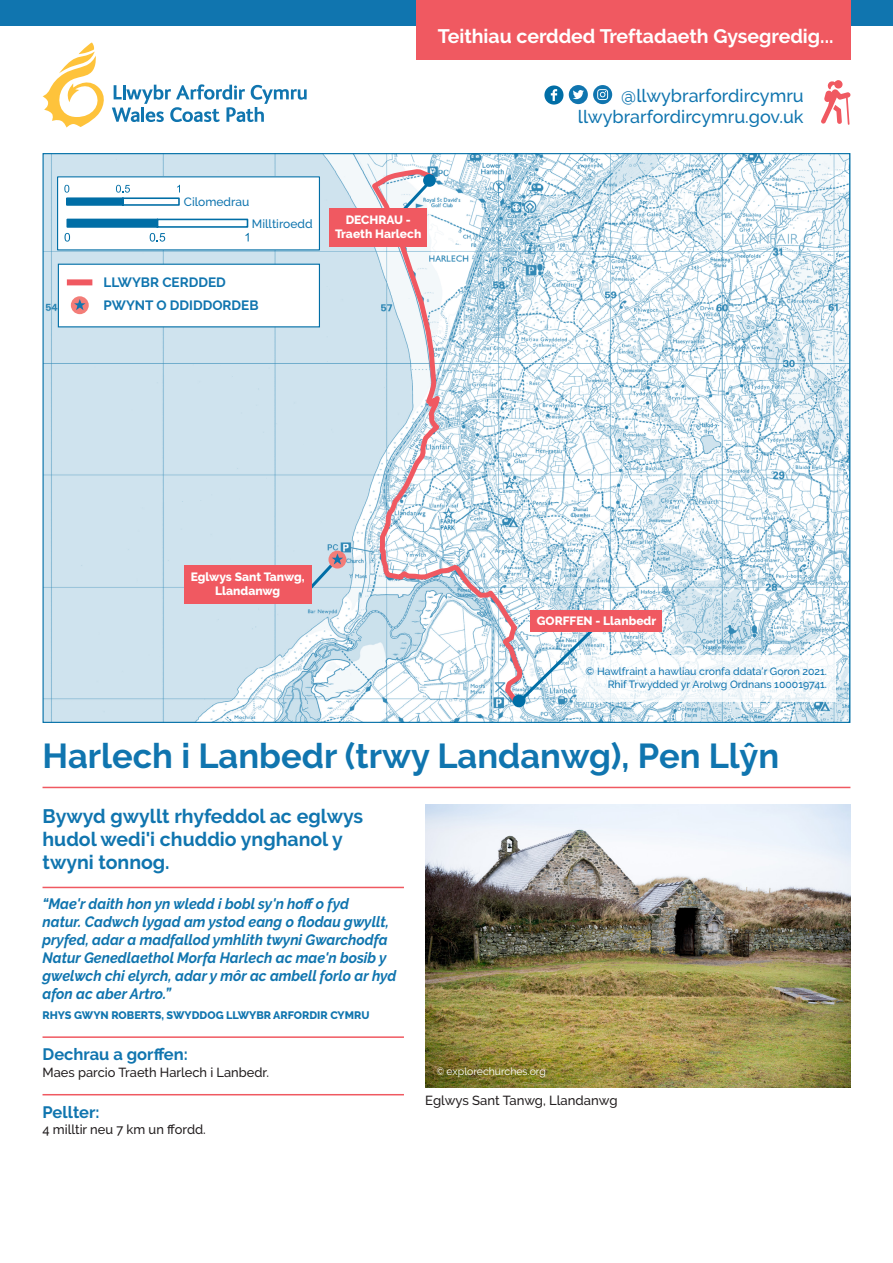
<style>
.page{position:relative;width:893px;height:1263px;background:#fff}
.page>*{position:absolute;margin:0;border:0;box-sizing:border-box;transform-origin:0 0}
.t1{font:700 34.5px "Raleway";color:#1075af}
.t2{font:700 19.5px/23.4px "Raleway";color:#1075af}
.t3{font:700 19.5px "Raleway";color:#fff}
.t4{font:500 18px/21px "Raleway";color:#1075af;text-align:right}
.t5{font:700 16.5px "Raleway";color:#1075af}
.t6{font:italic 700 15px/18px "Raleway";color:#1075af;scale:.95 1}
.t7{font:700 13.5px/22.5px "Raleway";color:#1075af}
.t8{font:500 13.2px "Raleway";color:#231f20}
.t9{font:800 12px/14.4px "Raleway";color:#fff;text-align:center}
.t10{font:500 12px "Raleway";color:#1075af}
.t11{font:800 10.8px "Raleway";color:#1075af}
.t12{font:500 10.5px/13.5px "Raleway";color:#1075af;text-align:right}
.t13{font:10.5px "Raleway";color:#fff;scale:.85 1}
</style>
<div class="page">
<hr style="left:43px;top:887px;width:361px;height:1px;background:#f05961">
<hr style="left:43px;top:1036px;width:361px;height:2px;background:#f05961">
<hr style="left:43px;top:1094px;width:361px;height:1px;background:#f05961">
<div style="left:0;top:0;width:893px;height:26px;background:#1075af"></div>
<img style="left:45px;top:155px;width:803px;height:566px">
<svg style="left:43px;top:43px;width:264px;height:85px"></svg>
<svg style="left:821px;top:80px;width:29px;height:45px"></svg>
<hr style="left:43px;top:787px;width:807px;height:1px;background:#f05961">
<svg style="left:368px;top:167px;width:157px;height:541px"></svg>
<div style="left:58px;top:177px;width:262px;height:73px;background:#fff"></div>
<svg style="left:65px;top:218px;width:184px;height:24px"></svg>
<svg style="left:64px;top:185px;width:116px;height:21px"></svg>
<svg style="left:397px;top:180px;width:34px;height:36px"></svg>
<div style="left:329px;top:208px;width:98px;height:38px;background:#f05961"></div>
<div style="left:423px;top:174px;width:13px;height:13px;background:#006ea6;border-radius:50%"></div>
<svg style="left:515px;top:617px;width:91px;height:89px"></svg>
<div style="left:513px;top:694px;width:12px;height:13px;background:#006ea6;border-radius:50%"></div>
<div style="left:530px;top:610px;width:132px;height:21px;background:#f05961"></div>
<img style="left:425px;top:804px;width:425px;height:283px">
<div style="left:58px;top:264px;width:262px;height:63px;background:#fff;border:1px solid #006ea6"></div>
<div style="left:67px;top:279px;width:25px;height:6px;background:#f05961"></div>
<div style="left:71px;top:296px;width:18px;height:18px;background:#f37d78;border-radius:50%"></div>
<svg style="left:74px;top:299px;width:12px;height:11px"></svg>
<div style="left:184px;top:565px;width:127px;height:38px;background:#f05961"></div>
<div style="left:328px;top:551px;width:18px;height:17px;background:#f37d78;border-radius:50%"></div>
<svg style="left:305px;top:553px;width:38px;height:41px"></svg>
<svg style="left:569px;top:85px;width:43px;height:19px"></svg>
<svg style="left:544px;top:85px;width:19px;height:20px"></svg>
<div style="left:416px;top:0;width:434px;height:60px;background:#f05961"></div>
<svg style="left:577px;top:655px;width:259px;height:47px"></svg>
<h2 class="t3" style="left:438px;top:25px;width:397px">Teithiau cerdded Treftadaeth Gysegredig...</h2>
<p class="t10" style="left:184px;top:194px;width:67px">Cilomedrau</p>
<p class="t10" style="left:252px;top:216px;width:62px">Milltiroedd</p>
<p class="t9" style="left:335px;top:213px;width:88px">DECHRAU -<br>Traeth Harlech</p>
<p class="t7" style="left:104px;top:271px;width:157px">LLWYBR CERDDED<br>PWYNT O DDIDDORDEB</p>
<p class="t9" style="left:191px;top:570px;width:115px">Eglwys Sant Tanwg,<br>Llandanwg</p>
<p class="t4" style="left:578px;top:85px;width:227px">@llwybrarfordircymru llwybrarfordircymru.gov.uk</p>
<p class="t9" style="left:537px;top:614px;width:121px">GORFFEN - Llanbedr</p>
<p class="t12" style="left:586px;top:664px;width:243px">© Hawlfraint a hawliau cronfa ddata’r Goron 2021.<br>Rhif Trwydded yr Arolwg Ordnans 100019741.</p>
<h1 class="t1" style="left:43px;top:736px;width:738px">Harlech i Lanbedr (trwy Landanwg), Pen Llŷn</h1>
<h2 class="t2" style="left:43px;top:804px;width:322px">Bywyd gwyllt rhyfeddol ac eglwys hudol wedi'i chuddio ynghanol y twyni tonnog.</h2>
<p class="t6" style="left:43px;top:895px;width:374px">“Mae'r daith hon yn wledd i bobl sy'n hoff o fyd<br>natur. Cadwch lygad am ystod eang o flodau gwyllt, pryfed, adar a madfallod ymhlith twyni Gwarchodfa Natur Genedlaethol Morfa Harlech ac mae'n bosib y gwelwch chi elyrch, adar y môr ac ambell forlo ar hyd afon ac aber Artro.”</p>
<p class="t11" style="left:43px;top:1009px;width:329px">RHYS GWYN ROBERTS, SWYDDOG LLWYBR ARFORDIR CYMRU</p>
<p class="t5" style="left:43px;top:1045px;width:147px">Dechrau a gorffen:</p>
<p class="t8" style="left:43px;top:1064px;width:228px">Maes parcio Traeth Harlech i Lanbedr.</p>
<p class="t5" style="left:43px;top:1103px;width:58px">Pellter:</p>
<p class="t8" style="left:43px;top:1121px;width:165px">4 milltir neu 7 km un ffordd.</p>
<p class="t13" style="left:437px;top:1065px;width:130px">© explorechurches.org</p>
<p class="t8" style="left:425px;top:1093px;width:194px">Eglwys Sant Tanwg, Llandanwg</p>
</div>
